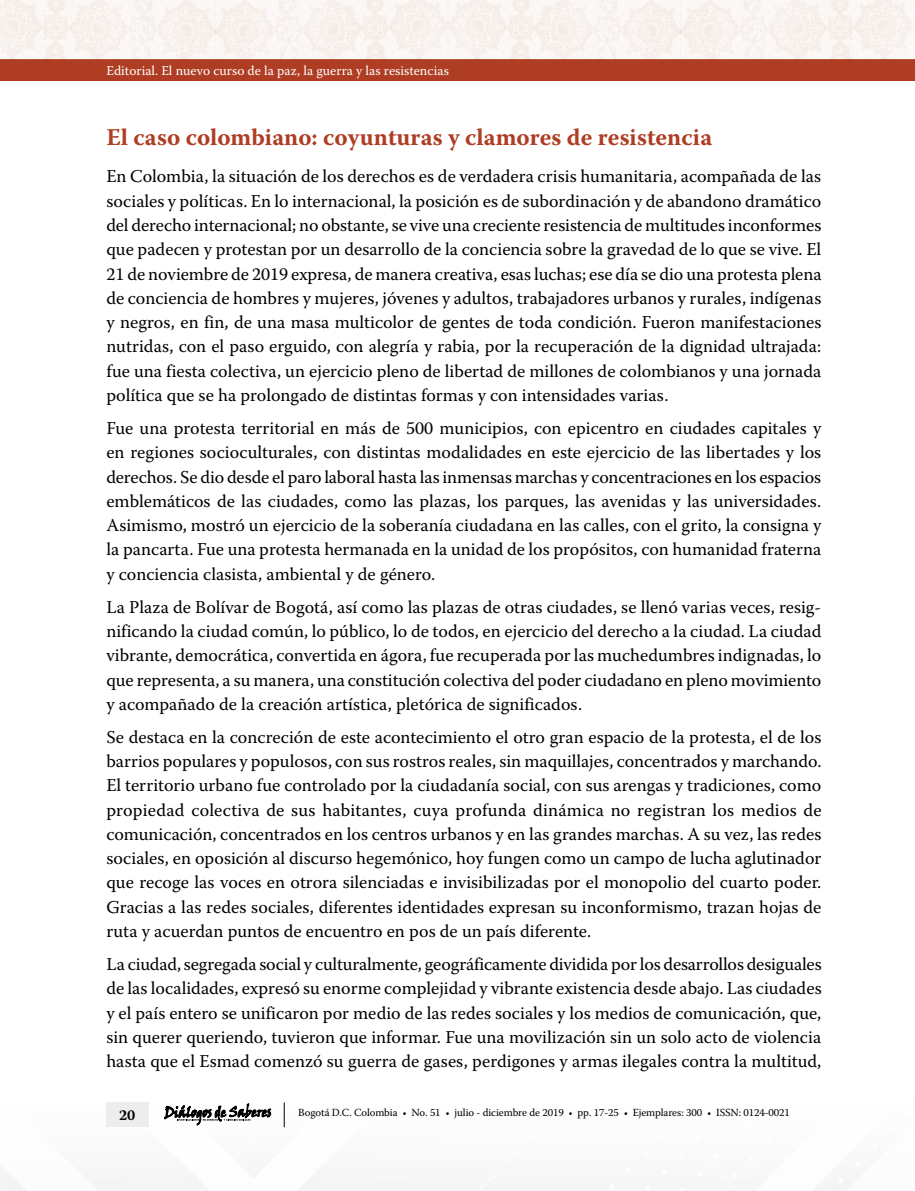
<style>
.page{position:relative;width:915px;height:1191px;background:#fff}
.page>*{position:absolute;margin:0;border:0;box-sizing:border-box;transform-origin:0 0}
.t1{font:700 24px "Warnock Pro";color:#af3d23}
.t2{font:18px/24.3px "Warnock Pro";color:#000;text-align:justify}
.t3{font:700 15px "Warnock Pro";color:#000}
.t4{font:13.5px "Warnock Pro";color:#fff}
.t5{font:10.8px "Warnock Pro";letter-spacing:-.01em;color:#000}
</style>
<div class="page">
<div style="left:0;top:60px;width:914px;height:21px;background:#af3d23"></div>
<div style="left:106px;top:1102px;width:43px;height:24px;background:#eceded"></div>
<svg style="left:164px;top:1103px;width:108px;height:23px"></svg>
<svg style="left:284px;top:1102px;width:1px;height:25px"></svg>
<img style="left:0;top:0;width:913px;height:60px">
<p class="t4" style="left:106px;top:62px;width:344px">Editorial. El nuevo curso de la paz, la guerra y las resistencias</p>
<h1 class="t1" style="left:106px;top:123px;width:607px">El caso colombiano: coyunturas y clamores de resistencia</h1>
<p class="t2" style="left:106px;top:164px;width:716px">En Colombia, la situación de los derechos es de verdadera crisis humanitaria, acompañada de las sociales y políticas. En lo internacional, la posición es de subordinación y de abandono dramático del derecho internacional; no obstante, se vive una creciente resistencia de multitudes inconformes que padecen y protestan por un desarrollo de la conciencia sobre la gravedad de lo que se vive. El 21 de noviembre de 2019 expresa, de manera creativa, esas luchas; ese día se dio una protesta plena de conciencia de hombres y mujeres, jóvenes y adultos, trabajadores urbanos y rurales, indígenas y negros, en fin, de una masa multicolor de gentes de toda condición. Fueron manifestaciones nutridas, con el paso erguido, con alegría y rabia, por la recuperación de la dignidad ultrajada: fue una fiesta colectiva, un ejercicio pleno de libertad de millones de colombianos y una jornada política que se ha prolongado de distintas formas y con intensidades varias.</p>
<p class="t2" style="left:106px;top:415px;width:716px">Fue una protesta territorial en más de 500 municipios, con epicentro en ciudades capitales y en regiones socioculturales, con distintas modalidades en este ejercicio de las libertades y los derechos. Se dio desde el paro laboral hasta las inmensas marchas y concentraciones en los espacios emblemáticos de las ciudades, como las plazas, los parques, las avenidas y las universidades.<br>Asimismo, mostró un ejercicio de la soberanía ciudadana en las calles, con el grito, la consigna y la pancarta. Fue una protesta hermanada en la unidad de los propósitos, con humanidad fraterna y conciencia clasista, ambiental y de género.</p>
<p class="t2" style="left:106px;top:594px;width:716px">La Plaza de Bolívar de Bogotá, así como las plazas de otras ciudades, se llenó varias veces, resig&shy;nificando la ciudad común, lo público, lo de todos, en ejercicio del derecho a la ciudad. La ciudad vibrante, democrática, convertida en ágora, fue recuperada por las muchedumbres indignadas, lo que representa, a su manera, una constitución colectiva del poder ciudadano en pleno movimiento y acompañado de la creación artística, pletórica de significados.</p>
<p class="t2" style="left:106px;top:724px;width:716px">Se destaca en la concreción de este acontecimiento el otro gran espacio de la protesta, el de los barrios populares y populosos, con sus rostros reales, sin maquillajes, concentrados y marchando.<br>El territorio urbano fue controlado por la ciudadanía social, con sus arengas y tradiciones, como propiedad colectiva de sus habitantes, cuya profunda dinámica no registran los medios de comunicación, concentrados en los centros urbanos y en las grandes marchas. A su vez, las redes sociales, en oposición al discurso hegemónico, hoy fungen como un campo de lucha aglutinador que recoge las voces en otrora silenciadas e invisibilizadas por el monopolio del cuarto poder.<br>Gracias a las redes sociales, diferentes identidades expresan su inconformismo, trazan hojas de ruta y acuerdan puntos de encuentro en pos de un país diferente.</p>
<p class="t2" style="left:106px;top:951px;width:716px">La ciudad, segregada social y culturalmente, geográficamente dividida por los desarrollos desiguales de las localidades, expresó su enorme complejidad y vibrante existencia desde abajo. Las ciudades y el país entero se unificaron por medio de las redes sociales y los medios de comunicación, que, sin querer queriendo, tuvieron que informar. Fue una movilización sin un solo acto de violencia hasta que el Esmad comenzó su guerra de gases, perdigones y armas ilegales contra la multitud,</p>
<p class="t3" style="left:119px;top:1106px;width:18px">20</p>
<p class="t5" style="left:298px;top:1106px;width:493px">Bogotá D.C. Colombia • No. 51 • julio - diciembre de 2019 • pp. 17-25 • Ejemplares: 300 • ISSN: 0124-0021</p>
</div>
